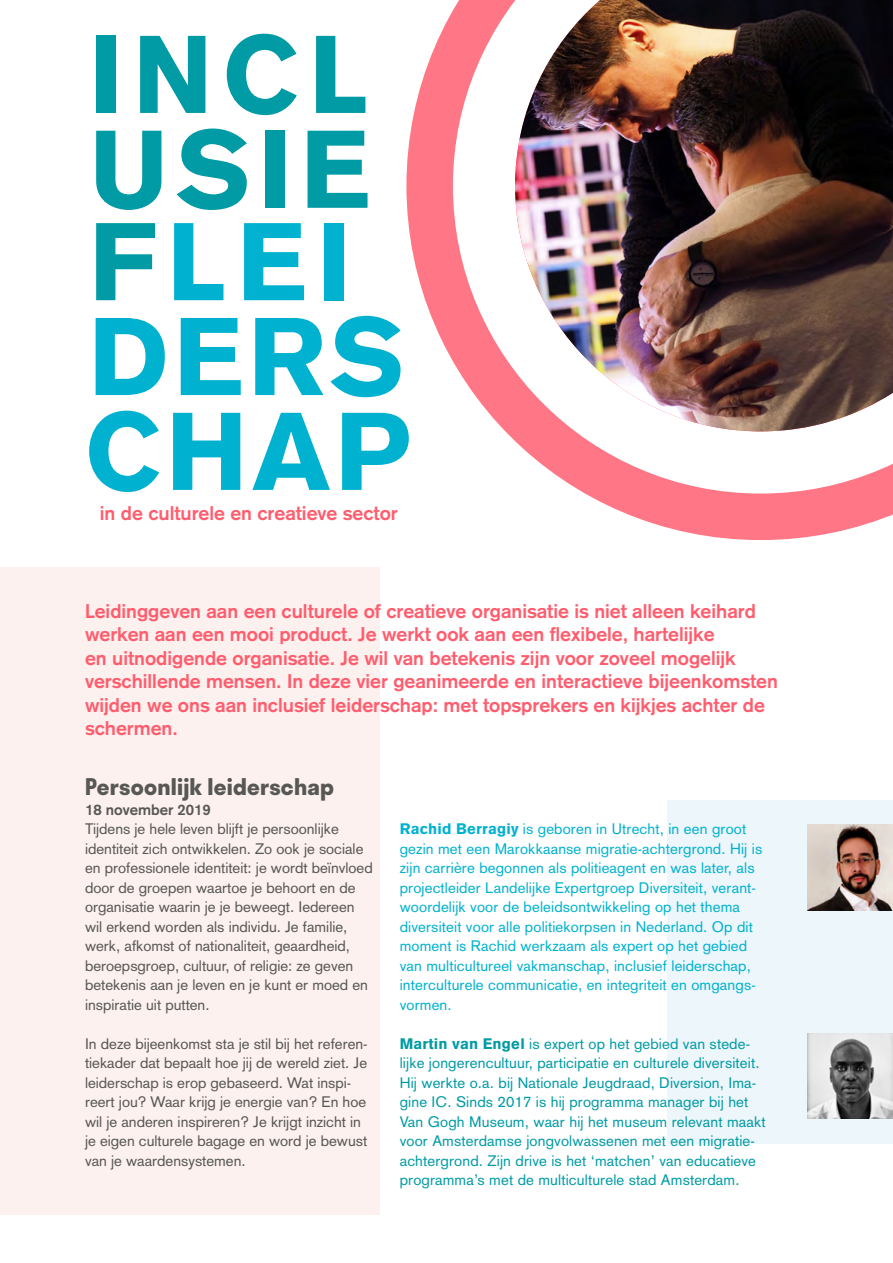
<style>
.page{position:relative;width:893px;height:1263px;background:#fff}
.page>*{position:absolute;margin:0;border:0;box-sizing:border-box;transform-origin:0 0}
.t1{font:900 108.3px "Akzidenz Grotesk";letter-spacing:.04em;color:#00b2d0}
.t2{font:900 108.3px "Akzidenz Grotesk";letter-spacing:.08em;color:#009ba4}
.t3{font:700 22.5px "Stratos";letter-spacing:.01em;color:#575756}
.t4{font:700 19.5px/23.4px "Akzidenz Grotesk";color:#ff5d6e}
.t5{font:15px/19.5px "Akzidenz Grotesk";color:#575756}
.t6{font:15px/19.5px "Akzidenz Grotesk";letter-spacing:.01em;color:#00b2d0}
.t7{font:15px/19.5px "Akzidenz Grotesk";letter-spacing:.01em;color:#009ba4}
.t8{font:700 15px "Akzidenz Grotesk";color:#575756}
.s1{color:#009ba4}
.s2{font-weight:900}
</style>
<div class="page">
<svg style="left:406px;top:0;width:487px;height:540px"></svg>
<img style="left:515px;top:0;width:378px;height:431px">
<div style="left:0;top:567px;width:380px;height:647px;background:#fcece8"></div>
<div style="left:668px;top:801px;width:225px;height:343px;background:#edf6fa"></div>
<img style="left:808px;top:825px;width:85px;height:85px">
<img style="left:808px;top:1033px;width:85px;height:85px">
<p class="t2" style="left:89px;top:9px;width:282px">INCL</p>
<p class="t2" style="left:89px;top:104px;width:283px">USIE</p>
<p class="t1" style="left:89px;top:197px;width:264px"><span class="s1">F</span>LEI</p>
<p class="t1" style="left:89px;top:291px;width:317px">DERS</p>
<p class="t1" style="left:85px;top:386px;width:327px">CHAP</p>
<p class="t4" style="left:100px;top:501px;width:299px">in de culturele en creatieve sector</p>
<p class="t4" style="left:85px;top:599px;width:694px">Leidinggeven aan een culturele of creatieve organisatie is niet alleen keihard werken aan een mooi product. Je werkt ook aan een flexibele, hartelijke<br>en uitnodigende organisatie. Je wil van betekenis zijn voor zoveel mogelijk verschillende mensen. In deze vier geanimeerde en interactieve bijeenkomsten wijden we ons aan inclusief leiderschap: met topsprekers en kijkjes achter de schermen.</p>
<p class="t3" style="left:85px;top:769px;width:250px">Persoonlijk leiderschap</p>
<p class="t8" style="left:85px;top:800px;width:127px">18 november 2019</p>
<p class="t5" style="left:85px;top:819px;width:289px">Tijdens je hele leven blijft je persoonlijke identiteit zich ontwikkelen. Zo ook je sociale en professionele identiteit: je wordt beïnvloed door de groepen waartoe je behoort en de organisatie waarin je je beweegt. Iedereen wil erkend worden als individu. Je familie, werk, afkomst of nationaliteit, geaardheid, beroepsgroep, cultuur, of religie: ze geven betekenis aan je leven en je kunt er moed en inspiratie uit putten.</p>
<p class="t5" style="left:85px;top:1033px;width:284px">In deze bijeenkomst sta je stil bij het referen&shy;tiekader dat bepaalt hoe jij de wereld ziet. Je leiderschap is erop gebaseerd. Wat inspi&shy;reert jou? Waar krijg je energie van? En hoe wil je anderen inspireren? Je krijgt inzicht in je eigen culturele bagage en word je bewust van je waardensystemen.</p>
<p class="t6" style="left:400px;top:819px;width:364px"><span class="s2">Rachid Berragiy</span> is geboren in Utrecht, in een groot gezin met een Marokkaanse migratie-achtergrond. Hij is zijn carrière begonnen als politieagent en was later, als projectleider Landelijke Expertgroep Diversiteit, verant&shy;woordelijk voor de beleidsontwikkeling op het thema diversiteit voor alle politiekorpsen in Nederland. Op dit moment is Rachid werkzaam als expert op het gebied van multicultureel vakmanschap, inclusief leiderschap, interculturele communicatie, en integriteit en omgangs&shy;vormen.</p>
<p class="t7" style="left:400px;top:1033px;width:367px"><span class="s2">Martin van Engel</span> is expert op het gebied van stede&shy;lijke jongerencultuur, participatie en culturele diversiteit.<br>Hij werkte o.a. bij Nationale Jeugdraad, Diversion, Ima&shy;gine IC. Sinds 2017 is hij programma manager bij het Van Gogh Museum, waar hij het museum relevant maakt voor Amsterdamse jongvolwassenen met een migratie&shy;achtergrond. Zijn drive is het ‘matchen’ van educatieve programma’s met de multiculturele stad Amsterdam.</p>
</div>
